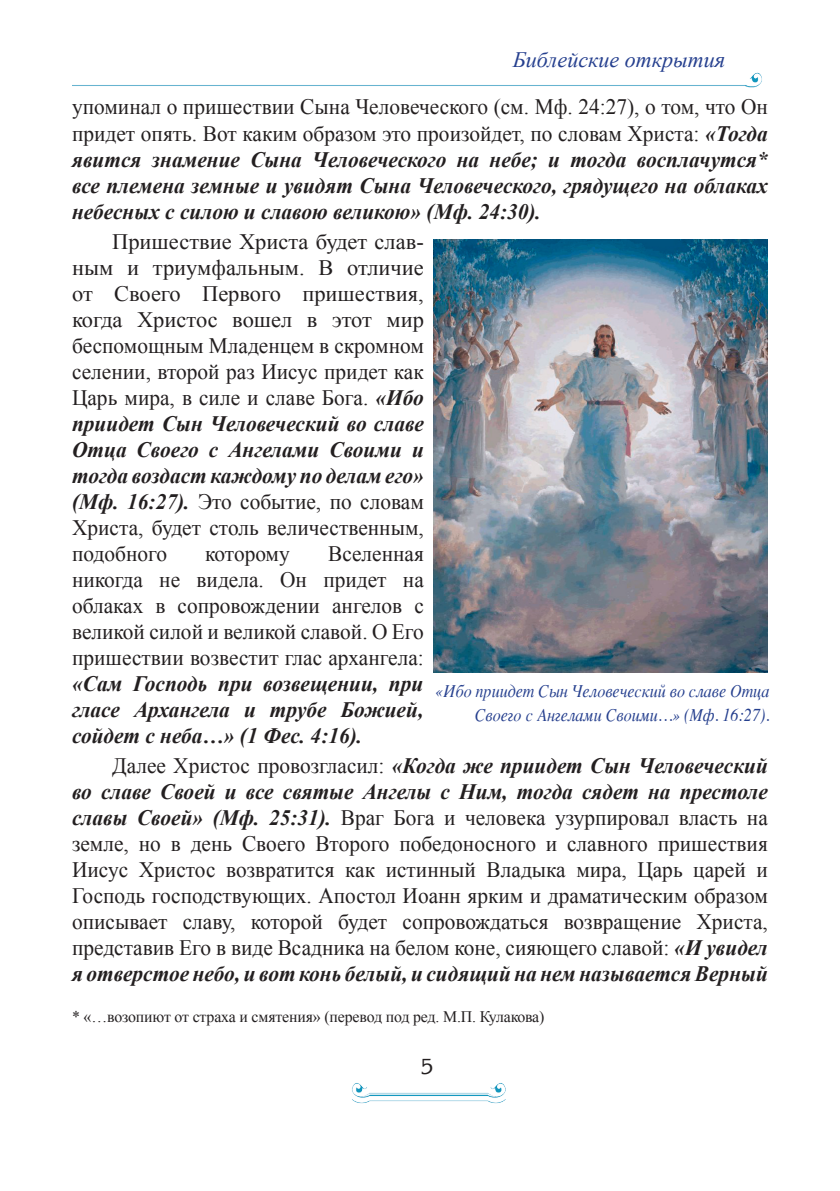
<style>
.page{position:relative;width:840px;height:1191px;background:#fff}
.page>*{position:absolute;margin:0;border:0;box-sizing:border-box;transform-origin:0 0}
.t1{font:22px/26px "Times New Roman";color:#231f20;text-align:justify}
.t2{font:italic 700 22px/26px "Times New Roman";color:#231f20;text-align:justify}
.t3{font:italic 22px "Times New Roman";color:#253f8e}
.t4{font:22px "Karelia";color:#231f20}
.t5{font:italic 18px/24px "Times";color:#253f8e;text-align:right;scale:.89 1}
.t6{font:16px "Times New Roman";letter-spacing:-.01em;color:#231f20}
.s1{font-weight:400;font-style:normal}
.s2{font-weight:700;font-style:italic}
</style>
<div class="page">
<img style="left:352px;top:1083px;width:154px;height:21px">
<img style="left:72px;top:72px;width:690px;height:16px">
<img style="left:433px;top:239px;width:334px;height:433px">
<p class="t3" style="left:512px;top:45px;width:213px">Библейские открытия</p>
<p class="t2" style="left:72px;top:93px;width:697px"><span class="s1">упоминал о пришествии Сына Человеческого (см. Мф. 24:27), о том, что Он придет опять. Вот каким образом это произойдет, по словам Христа:</span> «Тогда явится знамение Сына Человеческого на небе; и тогда восплачутся* все племена земные и увидят Сына Человеческого, грядущего на облаках небесных с силою и славою великою» (Мф. 24:30).</p>
<p class="t1" style="left:72px;top:228px;width:353px;text-indent:40px">Пришествие Христа будет слав&shy;ным и триумфальным. В отличие от Своего Первого пришествия, когда Христос вошел в этот мир беспомощным Младенцем в скромном селении, второй раз Иисус придет как Царь мира, в силе и славе Бога. <span class="s2">«Ибо приидет Сын Человеческий во славе Отца Своего с Ангелами Своими и тогда воздаст каждому по делам его» (Мф. 16:27).</span> Это событие, по словам Христа, будет столь величественным, подобного</p>
<p class="t1" style="left:72px;top:540px;width:353px;text-indent:256px">Вселенная никогда не видела. Он придет на облаках в сопровождении ангелов с великой силой и великой славой. О Его пришествии возвестит глас архангела:</p>
<p class="t2" style="left:72px;top:670px;width:352px">«Сам Господь при возвещении, при гласе Архангела и трубе Божией, сойдет с неба…» (1 Фес. 4:16).</p>
<p class="t1" style="left:72px;top:752px;width:697px;text-indent:40px">Далее Христос провозгласил: <span class="s2">«Когда же приидет Сын Человеческий во славе Своей и все святые Ангелы с Ним, тогда сядет на престоле славы Своей» (Мф. 25:31).</span> Враг Бога и человека узурпировал власть на земле, но в день Своего Второго победоносного и славного пришествия Иисус Христос возвратится как истинный Владыка мира, Царь царей и Господь господствующих. Апостол Иоанн ярким и драматическим образом описывает славу, которой будет сопровождаться возвращение Христа, представив Его в виде Всадника на белом коне, сияющего славой: <span class="s2">«И увидел я отверстое небо, и вот конь белый, и сидящий на нем называется Верный</span></p>
<p class="t1" style="left:205px;top:540px;width:86px">которому</p>
<p class="t5" style="left:435px;top:677px;width:376px">«Ибо приидет Сын Человеческий во славе Отца<br>Своего с Ангелами Своими…» (Мф. 16:27).</p>
<p class="t6" style="left:72px;top:1005px;width:473px">* «…возопиют от страха и смятения» (перевод под ред. М.П. Кулакова)</p>
<p class="t4" style="left:420px;top:1054px;width:14px">5</p>
</div>
